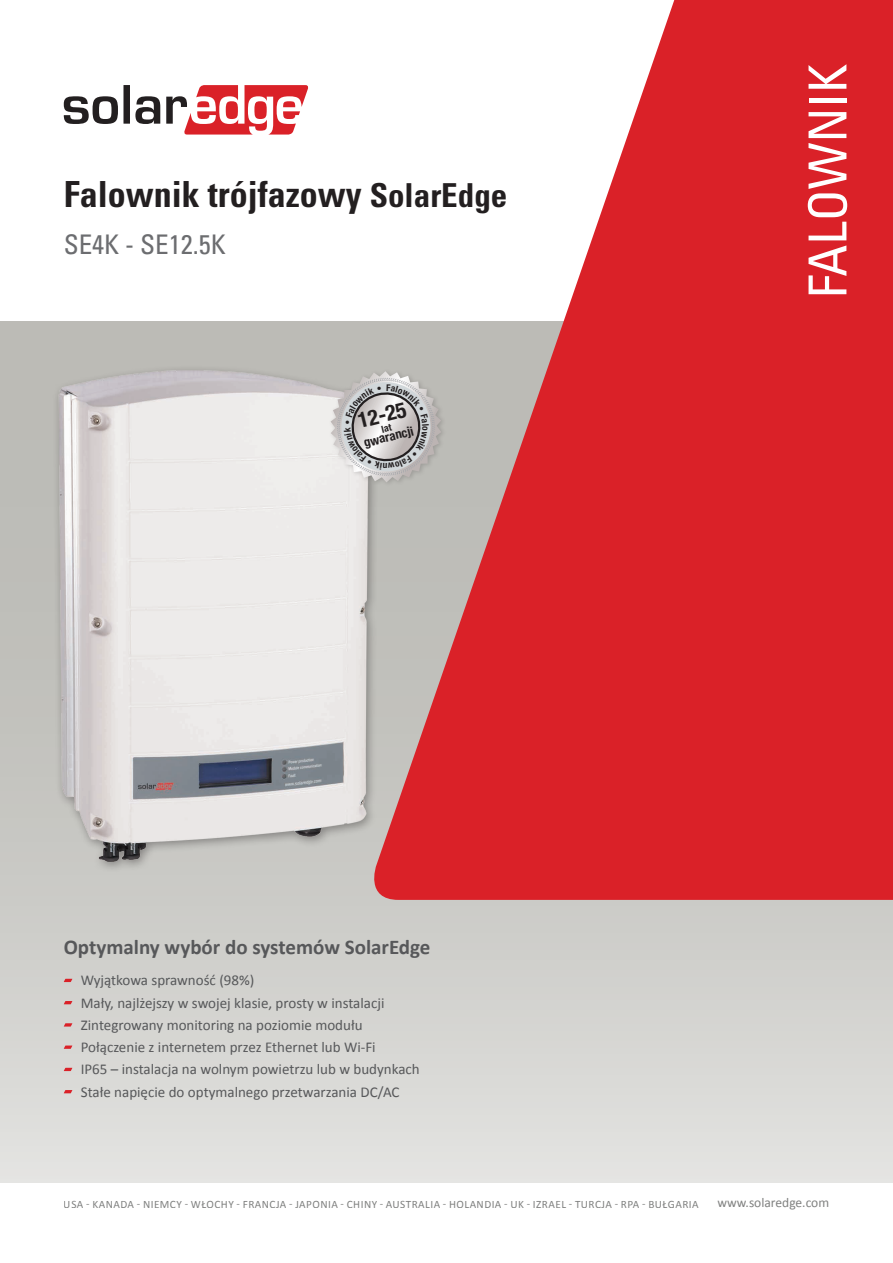
<style>
.page{position:relative;width:893px;height:1263px;background:#fff}
.page>*{position:absolute;margin:0;border:0;box-sizing:border-box;transform-origin:0 0}
.pg1_Family_vertical{font:condensed 52.5px "Univers LT Std";color:#fff}
.pg1_Product_Header{font:700 condensed 36px "Univers LT Std";color:#231f20}
.pg1_Product_Part-No{font:condensed 27px "Univers LT Std";color:#6c6d70}
.t1{font:700 condensed 21.45px "Helvetica Neue LT Std";color:#231f20}
.pg1_Text_bold{font:700 21px "Calibri";color:#57585a}
.Pg1_Text_Bullets{font:15px "Calibri";color:#57585a}
.pg1_Text_URL{font:13.5px "Calibri";color:#808180}
.t2{font:700 condensed 12.9px "Helvetica Neue LT Std";color:#231f20}
.t3{font:11.25px "Calibri";letter-spacing:.04em;color:#808180}
.s1{font-size:33px}
</style>
<div class="page">
<div style="left:0;top:321px;width:893px;height:861px;background:linear-gradient(to right,#d8d8d5,#d7d6d3)"></div>
<svg style="left:434px;top:0;width:459px;height:900px;fill:#da2128"></svg>
<svg style="left:64px;top:85px;width:244px;height:50px"></svg>
<svg style="left:64px;top:979px;width:8px;height:3px"></svg>
<svg style="left:64px;top:1001px;width:8px;height:3px"></svg>
<svg style="left:64px;top:1023px;width:8px;height:3px"></svg>
<svg style="left:64px;top:1045px;width:8px;height:4px"></svg>
<svg style="left:64px;top:1068px;width:8px;height:3px"></svg>
<svg style="left:64px;top:1090px;width:8px;height:3px"></svg>
<img style="left:0;top:321px;width:434px;height:598px">
<div style="left:328px;top:368px;width:119px;height:120px;background:#231f20;opacity:.2"></div>
<svg style="left:331px;top:371px;width:110px;height:111px;background:#c8c7c6"></svg>
<p class="pg1_Product_Header" style="left:64px;top:172px;width:445px">Falownik trójfazowy <span class="s1">SolarEdge</span></p>
<p class="pg1_Product_Part-No" style="left:64px;top:228px;width:163px">SE -K4 SE12.5K</p>
<p class="t1" style="left:355px;top:408px;width:51px;rotate:-14deg">12-25</p>
<p class="t2" style="left:362px;top:435px;width:52px;rotate:-14deg">gwarancji</p>
<p class="pg1_Family_vertical" style="left:794px;top:298px;width:236px;rotate:-90deg">FALOWNIK</p>
<p class="pg1_Text_bold" style="left:64px;top:934px;width:368px">Optymalny wybór do systemów SolarEdge</p>
<p class="Pg1_Text_Bullets" style="left:81px;top:971px;width:175px">Wyjątkowa sprawność )98%(</p>
<p class="Pg1_Text_Bullets" style="left:81px;top:993px;width:305px">Mały, najlżejszy w swojej klasie, prosty w instalacji</p>
<p class="Pg1_Text_Bullets" style="left:81px;top:1015px;width:283px">Zintegrowany monitoring na poziomie modułu</p>
<p class="Pg1_Text_Bullets" style="left:81px;top:1037px;width:296px">Połączenie z internetem przez Ethernet lub Wi-Fi</p>
<p class="Pg1_Text_Bullets" style="left:81px;top:1060px;width:340px">IP65 – instalacja na wolnym powietrzu lub w budynkach</p>
<p class="Pg1_Text_Bullets" style="left:81px;top:1082px;width:320px">Stałe napięcie do optymalnego przetwarzania DC/AC</p>
<p class="t3" style="left:64px;top:1197px;width:636px">USA - KANADA - NIEMCY - WŁOCHY - FRANCJA - JAPONIA - CHINY - AUSTRALIA - HOLANDIA - UK - IZRAEL - TURCJA - RPA - BUŁGARIA</p>
<p class="pg1_Text_URL" style="left:717px;top:1194px;width:113px">www.solaredge.com</p>
</div>
